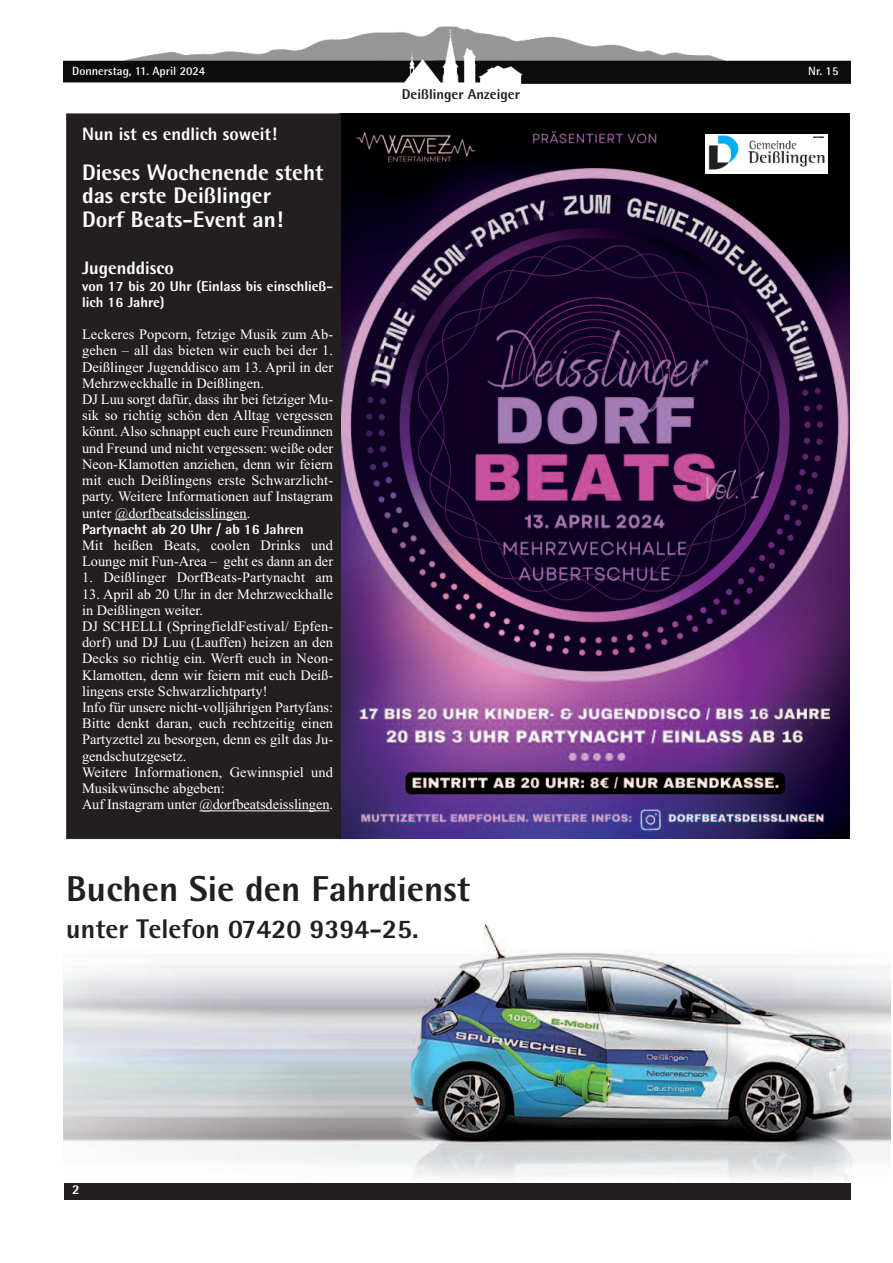
<style>
.page{position:relative;width:893px;height:1263px;background:#fff}
.page>*{position:absolute;margin:0;border:0;box-sizing:border-box;transform-origin:0 0}
.t1{font:800 36px "Rotis Semi Sans";color:#231f20}
.t2{font:800 27px "Rotis Semi Sans";color:#231f20}
.t3{font:800 22.5px/23.7px "Rotis Semi Sans";color:#fff}
.t4{font:800 18px "Rotis Semi Sans";color:#fff}
.t5{font:14.4px/16.2px "Times New Roman";color:#fff}
.t6{font:800 14.25px/16.2px "Rotis Semi Sans";color:#fff}
.t7{font:800 14.25px "Rotis Semi Sans";color:#231f20}
.t8{font:800 13.5px "Rotis Semi Sans";color:#fff}
.t9{font:700 12px "Rotis Semi Sans";color:#fff}
</style>
<div class="page">
<img style="left:64px;top:26px;width:786px;height:58px">
<div style="left:64px;top:1182px;width:786px;height:17px;background:#231f20"></div>
<div style="left:67px;top:114px;width:299px;height:724px;background:#231f20"></div>
<img style="left:341px;top:114px;width:509px;height:725px">
<hr style="left:115px;top:519px;width:132px;height:1px;background:#fff">
<hr style="left:199px;top:810px;width:131px;height:1px;background:#fff">
<div style="left:705px;top:134px;width:123px;height:40px;background:#fff"></div>
<img style="left:708px;top:135px;width:117px;height:35px">
<div style="left:807px;top:138px;width:21px;height:17px;background:#fff"></div>
<img style="left:64px;top:923px;width:826px;height:258px">
<p class="t9" style="left:72px;top:67px;width:134px">Donnerstag, 11. April 2024</p>
<p class="t9" style="left:808px;top:67px;width:32px">Nr. 15</p>
<p class="t4" style="left:82px;top:127px;width:196px">Nun ist es endlich soweit!</p>
<h3 class="t3" style="left:82px;top:162px;width:243px">Dieses Wochenende steht das erste Deißlinger<br>Dorf Beats-Event an!</h3>
<p class="t4" style="left:82px;top:262px;width:93px">Jugenddisco</p>
<p class="t6" style="left:82px;top:279px;width:253px">von 17 bis 20 Uhr (Einlass bis einschließ&shy;lich 16 Jahre)</p>
<p class="t5" style="left:82px;top:326px;width:253px">Leckeres Popcorn, fetzige Musik zum Ab&shy;gehen – all das bieten wir euch bei der 1.<br>Deißlinger Jugenddisco am 13. April in der Mehrzweckhalle in Deißlingen.<br>DJ Luu sorgt dafür, dass ihr bei fetziger Mu&shy;sik so richtig schön den Alltag vergessen könnt. Also schnappt euch eure Freundinnen und Freund und nicht vergessen: weiße oder Neon-Klamotten anziehen, denn wir feiern mit euch Deißlingens erste Schwarzlicht&shy;party. Weitere Informationen auf Instagram unter @dorfbeatsdeisslingen.</p>
<p class="t6" style="left:82px;top:522px;width:223px">Partynacht ab 20 Uhr / ab 16 Jahren</p>
<p class="t5" style="left:82px;top:537px;width:253px">Mit heißen Beats, coolen Drinks und<br>Lounge mit Fun-Area – geht es dann an der</p>
<p class="t5" style="left:82px;top:569px;width:253px">1. Deißlinger DorfBeats-Partynacht am</p>
<p class="t5" style="left:82px;top:585px;width:253px">13. April ab 20 Uhr in der Mehrzweckhalle in Deißlingen weiter.<br>DJ SCHELLI (SpringfieldFestival/ Epfen&shy;dorf) und DJ Luu (Lauffen) heizen an den Decks so richtig ein. Werft euch in Neon-Klamotten, denn wir feiern mit euch Deiß&shy;lingens erste Schwarzlichtparty!<br>Info für unsere nicht-volljährigen Partyfans:<br>Bitte denkt daran, euch rechtzeitig einen Partyzettel zu besorgen, denn es gilt das Ju&shy;gendschutzgesetz.<br>Weitere Informationen, Gewinnspiel und Musikwünsche abgeben:<br>Auf Instagram unter @dorfbeatsdeisslingen.</p>
<p class="t7" style="left:402px;top:89px;width:120px">Deißlinger Anzeiger</p>
<h1 class="t1" style="left:66px;top:876px;width:405px">Buchen Sie den Fahrdienst</h1>
<h2 class="t2" style="left:66px;top:919px;width:354px">unter Telefon 07420 9394-25.</h2>
<p class="t8" style="left:72px;top:1184px;width:9px">2</p>
</div>
